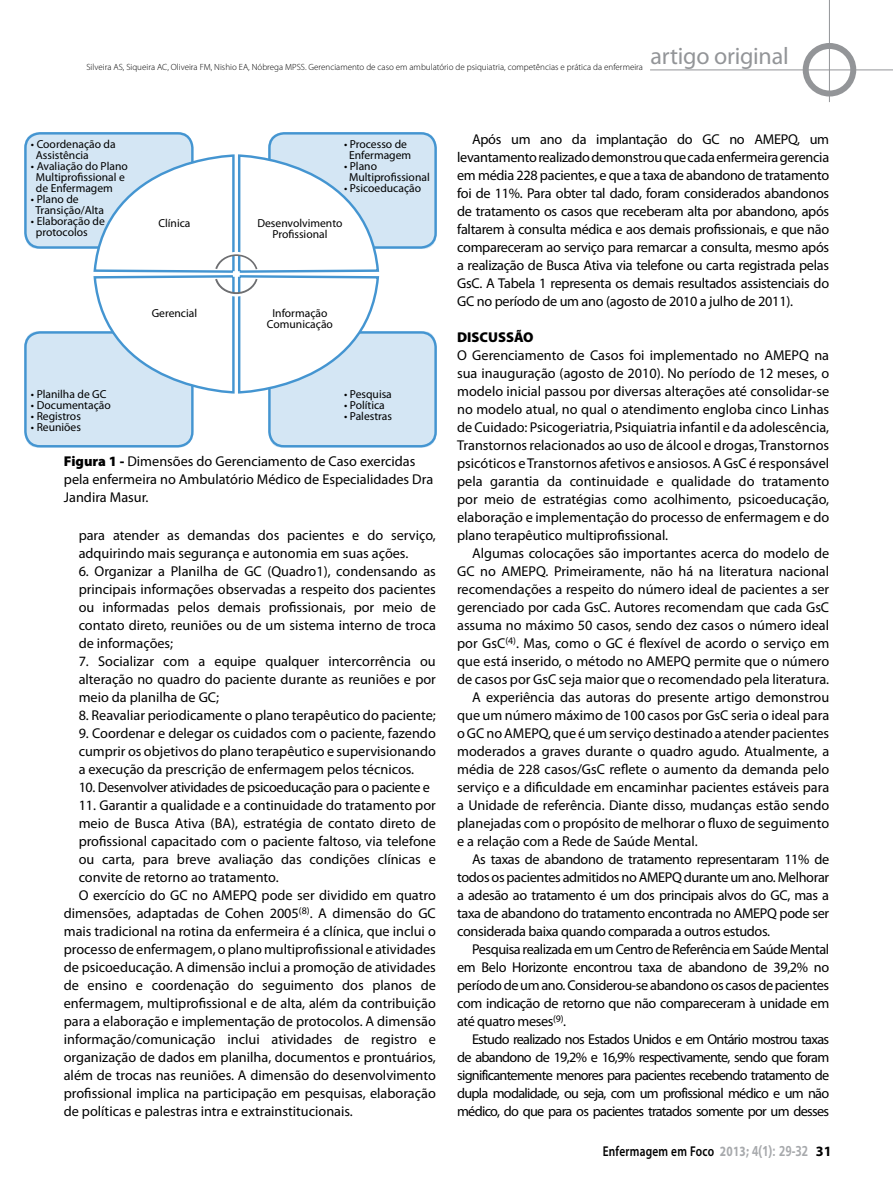
<style>
.page{position:relative;width:893px;height:1191px;background:#fff}
.page>*{position:absolute;margin:0;border:0;box-sizing:border-box;transform-origin:0 0}
.t1{font:24px "Myriad Pro";letter-spacing:-.01em;color:#939598}
.t2{font:14.25px/18px "Myriad Pro";color:#000;text-align:justify}
.t3{font:14.25px "Myriad Pro";letter-spacing:-.025em;color:#000}
.t4{font:14.25px "Myriad Pro";letter-spacing:-.05em;color:#000}
.t5{font:14.25px "Myriad Pro";letter-spacing:-.03em;color:#000}
.t6{font:600 14.25px "Myriad Pro";letter-spacing:.02em;color:#000;scale:.8 1}
.t7{font:900 14.25px "Myriad Pro";color:#000}
.t8{font:11.55px/10.9px "Myriad Pro";color:#000}
.t9{font:300 9px "Myriad Pro";color:#000}
.s1{font-weight:900}
.s2{font-weight:700;color:#a7a9ac}
.s3{font-family:"Frutiger";font-weight:700;color:#a7a9ac}
.s4{font-weight:700}
</style>
<div class="page">
<svg style="left:806px;top:46px;width:47px;height:47px"></svg>
<div style="left:803px;top:43px;width:53px;height:53px;border:6px solid #939598;border-radius:50%"></div>
<hr style="left:650px;top:70px;width:243px;height:1px;background:#939598">
<hr style="left:829px;top:0;width:1px;height:102px;background:#939598">
<svg style="left:24px;top:132px;width:413px;height:315px"></svg>
<p class="t9" style="left:86px;top:62px;width:558px">Silveira AS, Siqueira AC, Oliveira FM, Nishio EA, Nóbrega MPSS. Gerenciamento de caso em ambulatório de psiquiatria, competências e prática da enfermeira</p>
<h1 class="t1" style="left:651px;top:41px;width:140px">artigo original</h1>
<p class="t8" style="left:36px;top:139px;width:81px;text-indent:-5px">• Coordenação da<br>Assistência</p>
<p class="t8" style="left:36px;top:160px;width:93px;text-indent:-5px">• Avaliação do Plano<br>Multiprofissional e de Enfermagem</p>
<p class="t8" style="left:35px;top:193px;width:70px;text-indent:-4px">• Plano de<br>Transição/Alta</p>
<p class="t8" style="left:36px;top:215px;width:71px;text-indent:-5px">• Elaboração de protocolos</p>
<p class="t8" style="left:344px;top:138px;width:69px;text-align:center">• Processo de<br>Enfermagem</p>
<p class="t8" style="left:349px;top:160px;width:82px;text-indent:-5px">• Plano<br>Multiprofissional</p>
<p class="t8" style="left:344px;top:182px;width:79px">• Psicoeducação</p>
<p class="t8" style="left:158px;top:217px;width:34px">Clínica</p>
<p class="t8" style="left:257px;top:217px;width:87px;text-align:center">Desenvolvimento<br>Profissional</p>
<p class="t8" style="left:31px;top:388px;width:77px">• Planilha de GC</p>
<p class="t8" style="left:31px;top:399px;width:81px">• Documentação</p>
<p class="t8" style="left:31px;top:410px;width:51px">• Registros</p>
<p class="t8" style="left:31px;top:421px;width:52px">• Reuniões</p>
<p class="t8" style="left:152px;top:307px;width:47px">Gerencial</p>
<p class="t8" style="left:267px;top:307px;width:68px;text-align:center">Informação<br>Comunicação</p>
<p class="t8" style="left:344px;top:388px;width:49px">• Pesquisa</p>
<p class="t8" style="left:344px;top:399px;width:42px">• Política</p>
<p class="t8" style="left:344px;top:410px;width:50px">• Palestras</p>
<p class="t2" style="left:64px;top:452px;width:371px;text-align:left"><span class="s1">Figura 1 -</span> Dimensões do Gerenciamento de Caso exercidas pela enfermeira no Ambulatório Médico de Especialidades Dra<br>Jandira Masur.</p>
<p class="t2" style="left:79px;top:526px;width:359px">para atender as demandas dos pacientes e do serviço, adquirindo mais segurança e autonomia em suas ações.</p>
<p class="t2" style="left:79px;top:562px;width:359px">6. Organizar a Planilha de GC (Quadro1), condensando as principais informações observadas a respeito dos pacientes ou informadas pelos demais profissionais, por meio de contato direto, reuniões ou de um sistema interno de troca de informações;</p>
<p class="t2" style="left:79px;top:652px;width:359px">7. Socializar com a equipe qualquer intercorrência ou alteração no quadro do paciente durante as reuniões e por meio da planilha de GC;</p>
<p class="t2" style="left:79px;top:706px;width:359px">8. Reavaliar periodicamente o plano terapêutico do paciente;</p>
<p class="t2" style="left:79px;top:724px;width:359px">9. Coordenar e delegar os cuidados com o paciente, fazendo cumprir os objetivos do plano terapêutico e supervisionando a execução da prescrição de enfermagem pelos técnicos.</p>
<p class="t3" style="left:79px;top:778px;width:353px">10. Desenvolver atividades de psicoeducação para o paciente e</p>
<p class="t2" style="left:79px;top:796px;width:359px">11. Garantir a qualidade e a continuidade do tratamento por</p>
<p class="t2" style="left:79px;top:814px;width:359px">meio de Busca Ativa (BA), estratégia de contato direto de</p>
<p class="t2" style="left:79px;top:832px;width:359px">profissional capacitado com o paciente faltoso, via telefone</p>
<p class="t2" style="left:79px;top:850px;width:359px">ou carta, para breve avaliação das condições clínicas e</p>
<p class="t2" style="left:79px;top:868px;width:201px">convite de retorno ao tratamento.</p>
<p class="t2" style="left:79px;top:886px;width:359px">O exercício do GC no AMEPQ pode ser dividido em quatro</p>
<p class="t2" style="left:64px;top:904px;width:374px">dimensões, adaptadas de Cohen 2005<sup>(8)</sup>. A dimensão do GC</p>
<p class="t2" style="left:64px;top:922px;width:374px">mais tradicional na rotina da enfermeira é a clínica, que inclui o</p>
<p class="t2" style="left:64px;top:940px;width:374px">processo de enfermagem, o plano multiprofissional e atividades</p>
<p class="t2" style="left:64px;top:958px;width:374px">de psicoeducação. A dimensão inclui a promoção de atividades</p>
<p class="t2" style="left:64px;top:976px;width:374px">de ensino e coordenação do seguimento dos planos de</p>
<p class="t2" style="left:64px;top:994px;width:374px">enfermagem, multiprofissional e de alta, além da contribuição</p>
<p class="t2" style="left:64px;top:1012px;width:374px">para a elaboração e implementação de protocolos. A dimensão</p>
<p class="t2" style="left:64px;top:1030px;width:374px">informação/comunicação inclui atividades de registro e</p>
<p class="t2" style="left:64px;top:1048px;width:374px">organização de dados em planilha, documentos e prontuários,</p>
<p class="t2" style="left:64px;top:1066px;width:374px">além de trocas nas reuniões. A dimensão do desenvolvimento</p>
<p class="t2" style="left:64px;top:1084px;width:374px">profissional implica na participação em pesquisas, elaboração</p>
<p class="t2" style="left:64px;top:1102px;width:291px">de políticas e palestras intra e extrainstitucionais.</p>
<p class="t2" style="left:457px;top:130px;width:374px;text-indent:15px">Após um ano da implantação do GC no AMEPQ, um levantamento realizado demonstrou que cada enfermeira gerencia em média 228 pacientes, e que a taxa de abandono de tratamento foi de 11%. Para obter tal dado, foram considerados abandonos de tratamento os casos que receberam alta por abandono, após faltarem à consulta médica e aos demais profissionais, e que não compareceram ao serviço para remarcar a consulta, mesmo após a realização de Busca Ativa via telefone ou carta registrada pelas GsC. A Tabela 1 representa os demais resultados assistenciais do GC no período de um ano (agosto de 2010 a julho de 2011).</p>
<p class="t7" style="left:457px;top:328px;width:78px">DISCUSSÃO</p>
<p class="t2" style="left:457px;top:346px;width:374px">O Gerenciamento de Casos foi implementado no AMEPQ na sua inauguração (agosto de 2010). No período de 12 meses, o modelo inicial passou por diversas alterações até consolidar-se no modelo atual, no qual o atendimento engloba cinco Linhas de Cuidado: Psicogeriatria, Psiquiatria infantil e da adolescência, Transtornos relacionados ao uso de álcool e drogas, Transtornos psicóticos e Transtornos afetivos e ansiosos. A GsC é responsável pela garantia da continuidade e qualidade do tratamento por meio de estratégias como acolhimento, psicoeducação, elaboração e implementação do processo de enfermagem e do plano terapêutico multiprofissional.</p>
<p class="t2" style="left:472px;top:544px;width:359px">Algumas colocações são importantes acerca do modelo de</p>
<p class="t2" style="left:457px;top:562px;width:374px">GC no AMEPQ. Primeiramente, não há na literatura nacional</p>
<p class="t2" style="left:457px;top:580px;width:374px">recomendações a respeito do número ideal de pacientes a ser</p>
<p class="t2" style="left:457px;top:598px;width:374px">gerenciado por cada GsC. Autores recomendam que cada GsC</p>
<p class="t2" style="left:457px;top:616px;width:374px">assuma no máximo 50 casos, sendo dez casos o número ideal</p>
<p class="t2" style="left:457px;top:634px;width:374px">por GsC<sup>(4)</sup>. Mas, como o GC é flexível de acordo o serviço em</p>
<p class="t2" style="left:457px;top:652px;width:374px">que está inserido, o método no AMEPQ permite que o número</p>
<p class="t2" style="left:457px;top:670px;width:374px">de casos por GsC seja maior que o recomendado pela literatura.</p>
<p class="t2" style="left:472px;top:688px;width:359px">A experiência das autoras do presente artigo demonstrou</p>
<p class="t2" style="left:457px;top:706px;width:374px">que um número máximo de 100 casos por GsC seria o ideal para</p>
<p class="t2" style="left:457px;top:724px;width:374px">o GC no AMEPQ, que é um serviço destinado a atender pacientes</p>
<p class="t2" style="left:457px;top:742px;width:374px">moderados a graves durante o quadro agudo. Atualmente, a</p>
<p class="t2" style="left:457px;top:760px;width:374px">média de 228 casos/GsC reflete o aumento da demanda pelo</p>
<p class="t2" style="left:457px;top:778px;width:374px">serviço e a dificuldade em encaminhar pacientes estáveis para</p>
<p class="t2" style="left:457px;top:796px;width:374px">a Unidade de referência. Diante disso, mudanças estão sendo</p>
<p class="t2" style="left:457px;top:814px;width:374px">planejadas com o propósito de melhorar o fluxo de seguimento</p>
<p class="t2" style="left:457px;top:832px;width:242px">e a relação com a Rede de Saúde Mental.</p>
<p class="t3" style="left:472px;top:850px;width:359px">As taxas de abandono de tratamento representaram 11% de</p>
<p class="t3" style="left:457px;top:868px;width:374px">todos os pacientes admitidos no AMEPQ durante um ano. Melhorar</p>
<p class="t3" style="left:457px;top:886px;width:373px">a adesão ao tratamento é um dos principais alvos do GC, mas a</p>
<p class="t3" style="left:457px;top:904px;width:374px">taxa de abandono do tratamento encontrada no AMEPQ pode ser</p>
<p class="t3" style="left:457px;top:922px;width:315px">considerada baixa quando comparada a outros estudos.</p>
<p class="t5" style="left:472px;top:940px;width:359px">Pesquisa realizada em um Centro de Referência em Saúde Mental</p>
<p class="t3" style="left:457px;top:958px;width:374px">em Belo Horizonte encontrou taxa de abandono de 39,2% no</p>
<p class="t3" style="left:457px;top:976px;width:373px">período de um ano. Considerou-se abandono os casos de pacientes</p>
<p class="t3" style="left:457px;top:994px;width:374px">com indicação de retorno que não compareceram à unidade em</p>
<p class="t3" style="left:457px;top:1012px;width:111px">até quatro meses<sup>(9)</sup>.</p>
<p class="t4" style="left:472px;top:1030px;width:359px">Estudo realizado nos Estados Unidos e em Ontário mostrou taxas</p>
<p class="t4" style="left:457px;top:1048px;width:374px">de abandono de 19,2% e 16,9% respectivamente, sendo que foram</p>
<p class="t4" style="left:457px;top:1066px;width:374px">significantemente menores para pacientes recebendo tratamento de</p>
<p class="t4" style="left:457px;top:1084px;width:374px">dupla modalidade, ou seja, com um profissional médico e um não</p>
<p class="t4" style="left:457px;top:1102px;width:374px">médico, do que para os pacientes tratados somente por um desses</p>
<p class="t6" style="left:603px;top:1142px;width:287px">Enfermagem em Foco <span class="s2">2013;</span> <span class="s3">4(1): 29-32</span> <span class="s4">31</span></p>
</div>
